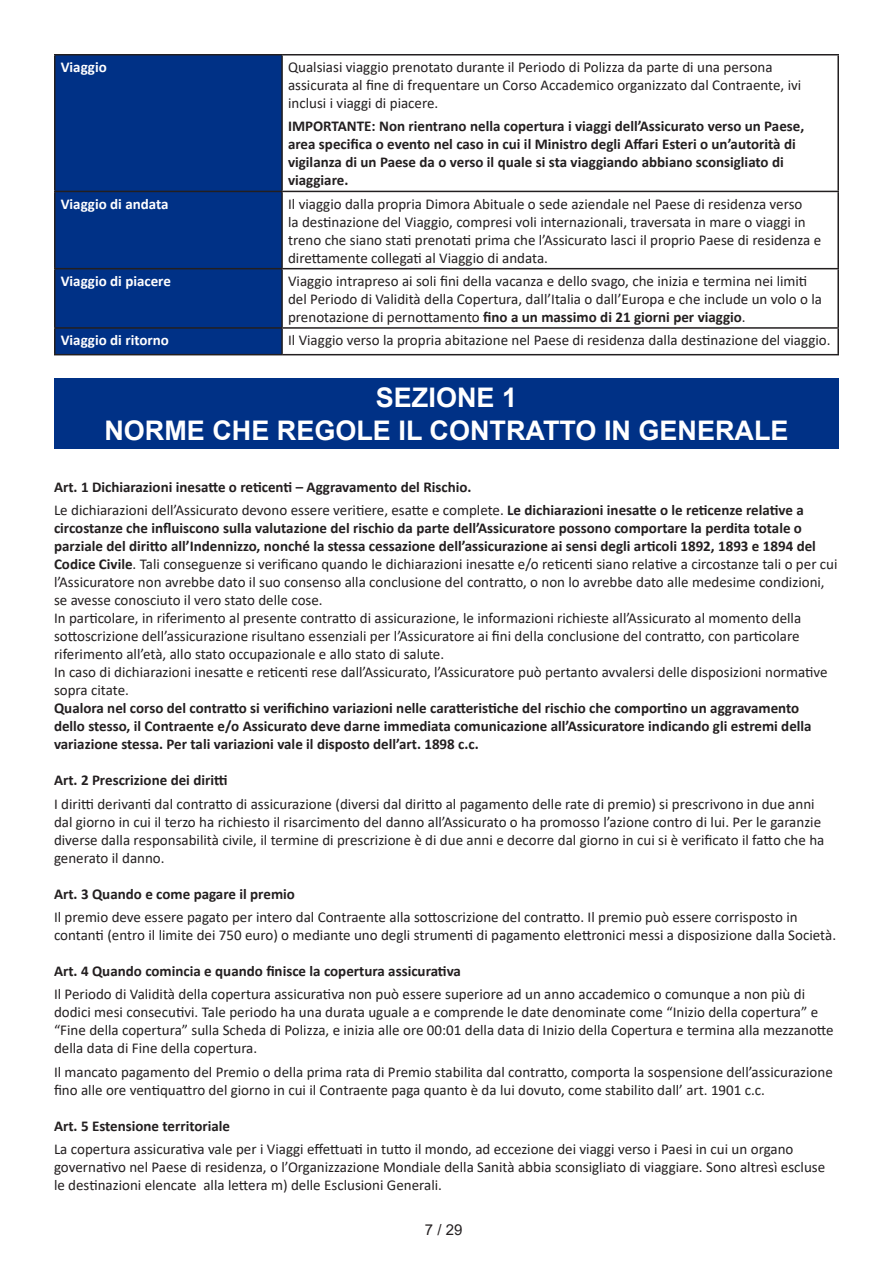
<style>
.page{position:relative;width:893px;height:1263px;background:#fff}
.page>*{position:absolute;margin:0;border:0;box-sizing:border-box;transform-origin:0 0}
.t1{font:700 27px "Arial";color:#fff}
.Main_text{font:15px/18px "Calibri";color:#231f20}
.Main_text-2{font:700 15px/18px "Calibri";color:#231f20}
.Main_text-3{font:700 15px "Calibri";color:#fff}
.t2{font:15px "Arial";color:#231f20}
.s1{font-weight:700}
</style>
<div class="page">
<div style="left:56px;top:56px;width:225px;height:298px;background:#003186"></div>
<hr style="left:54px;top:54px;width:228px;height:2px;background:#231f20">
<hr style="left:54px;top:56px;width:2px;height:135px;background:#231f20">
<hr style="left:282px;top:54px;width:557px;height:2px;background:#231f20">
<hr style="left:281px;top:56px;width:2px;height:135px;background:#231f20">
<hr style="left:837px;top:56px;width:2px;height:135px;background:#231f20">
<hr style="left:54px;top:191px;width:228px;height:1px;background:#231f20">
<hr style="left:54px;top:192px;width:2px;height:76px;background:#231f20">
<hr style="left:282px;top:191px;width:557px;height:1px;background:#231f20">
<hr style="left:281px;top:192px;width:2px;height:76px;background:#231f20">
<hr style="left:837px;top:192px;width:2px;height:76px;background:#231f20">
<hr style="left:54px;top:268px;width:228px;height:1px;background:#231f20">
<hr style="left:54px;top:269px;width:2px;height:58px;background:#231f20">
<hr style="left:282px;top:268px;width:557px;height:1px;background:#231f20">
<hr style="left:281px;top:269px;width:2px;height:58px;background:#231f20">
<hr style="left:837px;top:269px;width:2px;height:58px;background:#231f20">
<hr style="left:54px;top:327px;width:228px;height:2px;background:#231f20">
<hr style="left:54px;top:329px;width:2px;height:25px;background:#231f20">
<hr style="left:282px;top:327px;width:557px;height:2px;background:#231f20">
<hr style="left:281px;top:329px;width:2px;height:25px;background:#231f20">
<hr style="left:837px;top:329px;width:2px;height:25px;background:#231f20">
<hr style="left:54px;top:354px;width:228px;height:1px;background:#231f20">
<hr style="left:282px;top:354px;width:557px;height:1px;background:#231f20">
<div style="left:54px;top:378px;width:785px;height:71px;background:#003186"></div>
<p class="Main_text-3" style="left:61px;top:56px;width:48px">Viaggio</p>
<p class="Main_text" style="left:288px;top:58px;width:515px">Qualsiasi viaggio prenotato durante il Periodo di Polizza da parte di una persona assicurata al fine di frequentare un Corso Accademico organizzato dal Contraente, ivi inclusi i viaggi di piacere.</p>
<p class="Main_text-2" style="left:288px;top:117px;width:518px">IMPORTANTE: Non rientrano nella copertura i viaggi dell’Assicurato verso un Paese, area specifica o evento nel caso in cui il Ministro degli Affari Esteri o un’autorità di vigilanza di un Paese da o verso il quale si sta viaggiando abbiano sconsigliato di viaggiare.</p>
<p class="Main_text-3" style="left:61px;top:193px;width:109px">Viaggio di andata</p>
<p class="Main_text" style="left:288px;top:194px;width:535px">Il viaggio dalla propria Dimora Abituale o sede aziendale nel Paese di residenza verso<br>la destinazione del Viaggio, compresi voli internazionali, traversata in mare o viaggi in treno che siano stati prenotati prima che l’Assicurato lasci il proprio Paese di residenza e direttamente collegati al Viaggio di andata.</p>
<p class="Main_text-3" style="left:61px;top:270px;width:112px">Viaggio di piacere</p>
<p class="Main_text" style="left:288px;top:272px;width:535px">Viaggio intrapreso ai soli fini della vacanza e dello svago, che inizia e termina nei limiti del Periodo di Validità della Copertura, dall’Italia o dall’Europa e che include un volo o la prenotazione di pernottamento <span class="s1">fino a un massimo di 21 giorni per viaggio</span>.</p>
<p class="Main_text-3" style="left:61px;top:330px;width:110px">Viaggio di ritorno</p>
<p class="Main_text" style="left:288px;top:331px;width:544px">Il Viaggio verso la propria abitazione nel Paese di residenza dalla destinazione del viaggio.</p>
<p class="t1" style="left:376px;top:379px;width:143px">SEZIONE 1</p>
<p class="t1" style="left:104px;top:411px;width:686px">NORME CHE REGOLE IL CONTRATTO IN GENERALE</p>
<p class="Main_text-2" style="left:54px;top:478px;width:419px">Art. 1 Dichiarazioni inesatte o reticenti – Aggravamento del Rischio.</p>
<p class="Main_text" style="left:54px;top:501px;width:785px">Le dichiarazioni dell’Assicurato devono essere veritiere, esatte e complete. <span class="s1">Le dichiarazioni inesatte o le reticenze relative a circostanze che influiscono sulla valutazione del rischio da parte dell’Assicuratore possono comportare la perdita totale o parziale del diritto all’Indennizzo, nonché la stessa cessazione dell’assicurazione ai sensi degli articoli 1892, 1893 e 1894 del Codice Civile</span>. Tali conseguenze si verificano quando le dichiarazioni inesatte e/o reticenti siano relative a circostanze tali o per cui l’Assicuratore non avrebbe dato il suo consenso alla conclusione del contratto, o non lo avrebbe dato alle medesime condizioni, se avesse conosciuto il vero stato delle cose.</p>
<p class="Main_text" style="left:54px;top:609px;width:749px;text-align:justify">In particolare, in riferimento al presente contratto di assicurazione, le informazioni richieste all’Assicurato al momento della sottoscrizione dell’assicurazione risultano essenziali per l’Assicuratore ai fini della conclusione del contratto, con particolare riferimento all’età, allo stato occupazionale e allo stato di salute.</p>
<p class="Main_text" style="left:54px;top:663px;width:775px">In caso di dichiarazioni inesatte e reticenti rese dall’Assicurato, l’Assicuratore può pertanto avvalersi delle disposizioni normative sopra citate.</p>
<p class="Main_text-2" style="left:54px;top:699px;width:759px">Qualora nel corso del contratto si verifichino variazioni nelle caratteristiche del rischio che comportino un aggravamento dello stesso, il Contraente e/o Assicurato deve darne immediata comunicazione all’Assicuratore indicando gli estremi della variazione stessa. Per tali variazioni vale il disposto dell’art. 1898 c.c.</p>
<p class="Main_text-2" style="left:54px;top:771px;width:175px">Art. 2 Prescrizione dei diritti</p>
<p class="Main_text" style="left:54px;top:794px;width:772px">I diritti derivanti dal contratto di assicurazione (diversi dal diritto al pagamento delle rate di premio) si prescrivono in due anni dal giorno in cui il terzo ha richiesto il risarcimento del danno all’Assicurato o ha promosso l’azione contro di lui. Per le garanzie diverse dalla responsabilità civile, il termine di prescrizione è di due anni e decorre dal giorno in cui si è verificato il fatto che ha generato il danno.</p>
<p class="Main_text-2" style="left:54px;top:884px;width:242px">Art. 3 Quando e come pagare il premio</p>
<p class="Main_text" style="left:54px;top:908px;width:784px">Il premio deve essere pagato per intero dal Contraente alla sottoscrizione del contratto. Il premio può essere corrisposto in contanti (entro il limite dei 750 euro) o mediante uno degli strumenti di pagamento elettronici messi a disposizione dalla Società.</p>
<p class="Main_text-2" style="left:54px;top:962px;width:408px">Art. 4 Quando comincia e quando finisce la copertura assicurativa</p>
<p class="Main_text" style="left:54px;top:985px;width:781px">Il Periodo di Validità della copertura assicurativa non può essere superiore ad un anno accademico o comunque a non più di dodici mesi consecutivi. Tale periodo ha una durata uguale a e comprende le date denominate come “Inizio della copertura” e “Fine della copertura” sulla Scheda di Polizza, e inizia alle ore 00:01 della data di Inizio della Copertura e termina alla mezzanotte della data di Fine della copertura.</p>
<p class="Main_text" style="left:54px;top:1062px;width:780px">Il mancato pagamento del Premio o della prima rata di Premio stabilita dal contratto, comporta la sospensione dell’assicurazione fino alle ore ventiquattro del giorno in cui il Contraente paga quanto è da lui dovuto, come stabilito dall’ art. 1901 c.c.</p>
<p class="Main_text-2" style="left:54px;top:1117px;width:178px">Art. 5 Estensione territoriale</p>
<p class="Main_text" style="left:54px;top:1140px;width:773px">La copertura assicurativa vale per i Viaggi effettuati in tutto il mondo, ad eccezione dei viaggi verso i Paesi in cui un organo governativo nel Paese di residenza, o l’Organizzazione Mondiale della Sanità abbia sconsigliato di viaggiare. Sono altresì escluse le destinazioni elencate alla lettera m) delle Esclusioni Generali.</p>
<p class="t2" style="left:425px;top:1220px;width:39px">7 / 29</p>
</div>
